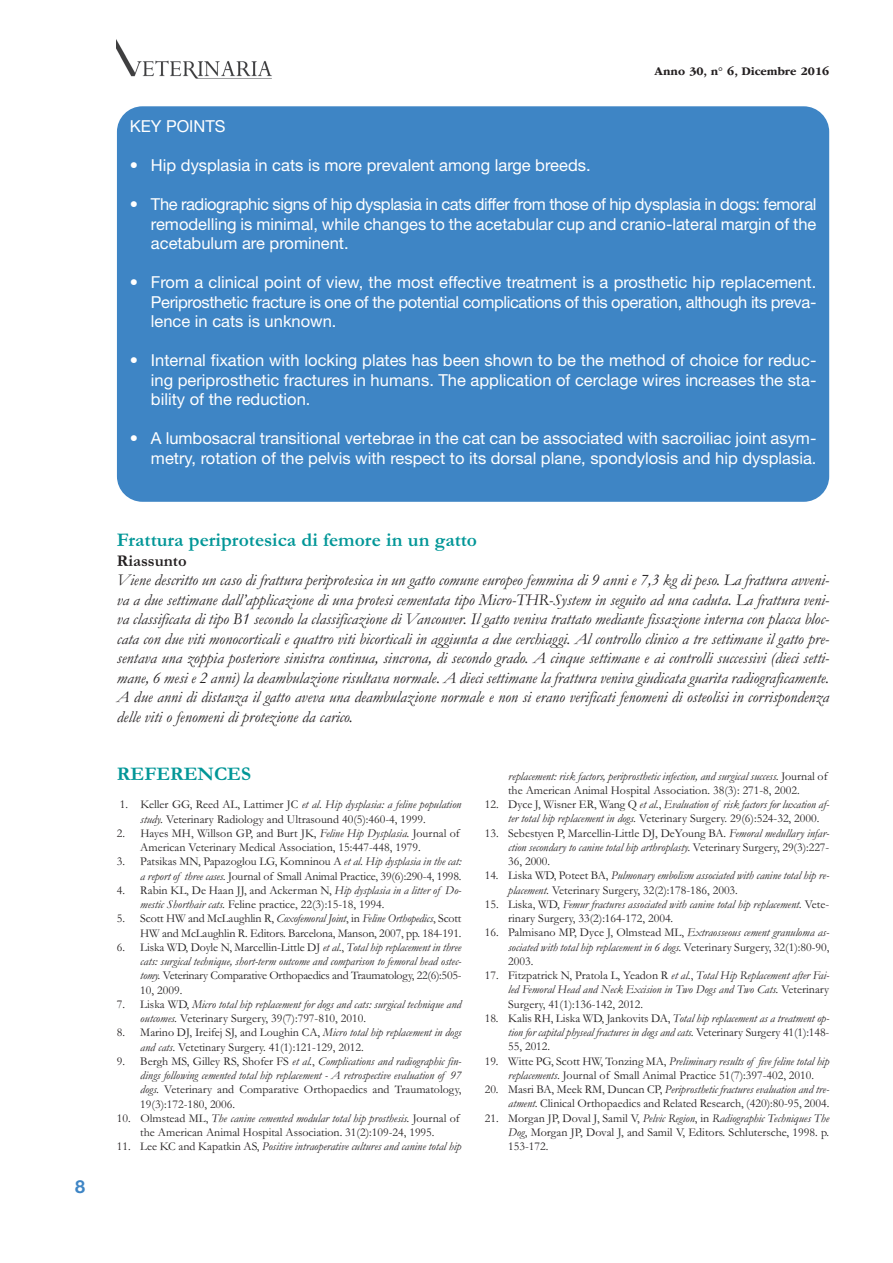
<style>
.page{position:relative;width:893px;height:1263px;background:#fff}
.page>*{position:absolute;margin:0;border:0;box-sizing:border-box;transform-origin:0 0}
.t1{font:700 19.5px "Garamond";color:#009697}
.t2{font:700 18px "Helvetica Neue LT Std";color:#3e85c5}
.t3{font:italic 16.5px/19.5px "Garamond";color:#231f20;text-align:justify}
.t4{font:16.5px/19.5px "Helvetica Neue LT Std";color:#fff;text-align:justify}
.t5{font:700 16.5px "Garamond";color:#231f20}
.t6{font:italic 12px/14.2px "Garamond";color:#231f20;text-align:justify}
.t7{font:12px/14.2px "Garamond";color:#231f20}
.t8{font:700 12px "ITC Garamond Std";color:#231f20}
.s1{font-style:italic}
.s2{font-style:normal}
</style>
<div class="page">
<img style="left:117px;top:40px;width:155px;height:39px">
<div style="left:117px;top:106px;width:712px;height:396px;background:#3e85c5;border-radius:26px"></div>
<h2 class="t2" style="left:75px;top:1180px;width:12px">8</h2>
<p class="t8" style="left:655px;top:64px;width:176px">Anno 30, n° 6, Dicembre 2016</p>
<h3 class="t4" style="left:130px;top:118px;width:97px">KEY POINTS</h3>
<h3 class="t4" style="left:130px;top:157px;width:462px">• Hip dysplasia in cats is more prevalent among large breeds.</h3>
<h3 class="t4" style="left:151px;top:196px;width:667px;text-indent:-21px">• The radiographic signs of hip dysplasia in cats differ from those of hip dysplasia in dogs: femoral remodelling is minimal, while changes to the acetabular cup and cranio-lateral margin of the acetabulum are prominent.</h3>
<h3 class="t4" style="left:151px;top:274px;width:667px;text-indent:-21px">• From a clinical point of view, the most effective treatment is a prosthetic hip replacement.<br>Periprosthetic fracture is one of the potential complications of this operation, although its preva&shy;lence in cats is unknown.</h3>
<h3 class="t4" style="left:151px;top:352px;width:667px;text-indent:-21px">• Internal fixation with locking plates has been shown to be the method of choice for reduc&shy;ing periprosthetic fractures in humans. The application of cerclage wires increases the sta&shy;bility of the reduction.</h3>
<h3 class="t4" style="left:130px;top:430px;width:688px;text-align:right">• A lumbosacral transitional vertebrae in the cat can be associated with sacroiliac joint asym&shy;metry, rotation of the pelvis with respect to its dorsal plane, spondylosis and hip dysplasia.</h3>
<h1 class="t1" style="left:117px;top:533px;width:362px">Frattura periprotesica di femore in un gatto</h1>
<h3 class="t5" style="left:117px;top:554px;width:71px">Riassunto</h3>
<p class="t3" style="left:117px;top:572px;width:714px">Viene descritto un caso di frattura periprotesica in un gatto comune europeo femmina di 9 anni e 7,3 kg di peso. La frattura avveni&shy;va a due settimane dall’applicazione di una protesi cementata tipo Micro-THR-System in seguito ad una caduta. La frattura veni&shy;va classificata di tipo B1 secondo la classificazione di Vancouver. Il gatto veniva trattato mediante fissazione interna con placca bloc&shy;cata con due viti monocorticali e quattro viti bicorticali in aggiunta a due cerchiaggi. Al controllo clinico a tre settimane il gatto pre&shy;sentava una zoppia posteriore sinistra continua, sincrona, di secondo grado. A cinque settimane e ai controlli successivi (dieci setti&shy;mane, 6 mesi e 2 anni) la deambulazione risultava normale. A dieci settimane la frattura veniva giudicata guarita radiograficamente.<br>A due anni di distanza il gatto aveva una deambulazione normale e non si erano verificati fenomeni di osteolisi in corrispondenza delle viti o fenomeni di protezione da carico.</p>
<h1 class="t1" style="left:117px;top:766px;width:136px">REFERENCES</h1>
<p class="t7" style="left:140px;top:799px;width:323px;text-indent:-20px">1. Keller GG, Reed AL, Lattimer JC <span class="s1">et al</span>. <span class="s1">Hip dysplasia: a feline population study.</span> Veterinary Radiology and Ultrasound 40(5):460-4, 1999.</p>
<p class="t7" style="left:140px;top:827px;width:321px;text-indent:-23px">2. Hayes MH, Willson GP, and Burt JK, <span class="s1">Feline Hip Dysplasia.</span> Journal of<br>American Veterinary Medical Association, 15:447-448, 1979.</p>
<p class="t7" style="left:117px;top:856px;width:346px;text-align:right">3. Patsikas MN, Papazoglou LG, Komninou A <span class="s1">et al. Hip dysplasia in the cat: a report of three cases.</span> Journal of Small Animal Practice, 39(6):290-4, 1998.</p>
<p class="t7" style="left:140px;top:884px;width:323px;text-indent:-23px">4. Rabin KL, De Haan JJ, and Ackerman N, <span class="s1">Hip dysplasia in a litter of Do&shy;mestic Shorthair cats.</span> Feline practice, 22(3):15-18, 1994.</p>
<p class="t7" style="left:117px;top:913px;width:346px;text-align:right">5. Scott HW and McLaughlin R, <span class="s1">Coxofemoral Joint</span>, in <span class="s1">Feline Orthopedics</span>, Scott<br>HW and McLaughlin R. Editors. Barcelona, Manson, 2007, pp. 184-191.</p>
<p class="t6" style="left:140px;top:941px;width:323px;text-indent:-23px"><span class="s2">6. Liska WD, Doyle N, Marcellin-Little DJ</span> et al.<span class="s2">,</span> Total hip replacement in three cats: surgical technique, short-term outcome and comparison to femoral head ostec&shy;tomy. <span class="s2">Veterinary Comparative Orthopaedics and Traumatology, 22(6):505- 10, 2009.</span></p>
<p class="t6" style="left:140px;top:998px;width:323px;text-indent:-23px"><span class="s2">7. Liska WD,</span> Micro total hip replacement for dogs and cats: surgical technique and outcomes. <span class="s2">Veterinary Surgery, 39(7):797-810, 2010.</span></p>
<p class="t7" style="left:140px;top:1027px;width:323px;text-indent:-23px">8. Marino DJ, Ireifej SJ, and Loughin CA, <span class="s1">Micro total hip replacement in dogs and cats.</span> Vetetinary Surgery. 41(1):121-129, 2012.</p>
<p class="t6" style="left:140px;top:1055px;width:323px;text-indent:-23px"><span class="s2">9. Bergh MS, Gilley RS, Shofer FS</span> et al.<span class="s2">,</span> Complications and radiographic fin&shy;dings following cemented total hip replacement - A retrospective evaluation of 97 dogs. <span class="s2">Veterinary and Comparative Orthopaedics and Traumatology, 19(3):172-180, 2006.</span></p>
<p class="t7" style="left:117px;top:1112px;width:344px;text-align:center">10. Olmstead ML, <span class="s1">The canine cemented modular total hip prosthesis.</span> Journal of the American Animal Hospital Association. 31(2):109-24, 1995.</p>
<p class="t6" style="left:117px;top:1141px;width:346px"><span class="s2">11. Lee KC and Kapatkin AS,</span> Positive intraoperative cultures and canine total hip</p>
<p class="t6" style="left:508px;top:770px;width:321px">replacement: risk factors, periprosthetic infection, and surgical success. <span class="s2">Journal of the American Animal Hospital Association. 38(3): 271-8, 2002.</span></p>
<p class="t6" style="left:508px;top:798px;width:323px;text-indent:-23px"><span class="s2">12. Dyce J, Wisner ER, Wang Q</span> et al.<span class="s2">,</span> Evaluation of risk factors for luxation af&shy;ter total hip replacement in dogs. <span class="s2">Veterinary Surgery. 29(6):524-32, 2000.</span></p>
<p class="t7" style="left:508px;top:827px;width:323px;text-align:justify;text-indent:-23px">13. Sebestyen P, Marcellin-Little DJ, DeYoung BA. <span class="s1">Femoral medullary infar&shy;ction secondary to canine total hip arthroplasty.</span> Veterinary Surgery, 29(3):227- 36, 2000.</p>
<p class="t6" style="left:508px;top:870px;width:323px;text-indent:-23px"><span class="s2">14. Liska WD, Poteet BA,</span> Pulmonary embolism associated with canine total hip re&shy;placement. <span class="s2">Veterinary Surgery, 32(2):178-186, 2003.</span></p>
<p class="t6" style="left:508px;top:898px;width:323px;text-indent:-23px"><span class="s2">15. Liska, WD,</span> Femur fractures associated with canine total hip replacement. <span class="s2">Vete&shy;rinary Surgery, 33(2):164-172, 2004.</span></p>
<p class="t6" style="left:508px;top:927px;width:323px;text-indent:-23px"><span class="s2">16. Palmisano MP, Dyce J, Olmstead ML,</span> Extraosseous cement granuloma as&shy;sociated with total hip replacement in 6 dogs. <span class="s2">Veterinary Surgery, 32(1):80-90, 2003.</span></p>
<p class="t6" style="left:508px;top:969px;width:323px;text-indent:-23px"><span class="s2">17. Fitzpatrick N, Pratola L, Yeadon R</span> et al.<span class="s2">,</span> Total Hip Replacement after Fai&shy;led Femoral Head and Neck Excision in Two Dogs and Two Cats. <span class="s2">Veterinary Surgery, 41(1):136-142, 2012.</span></p>
<p class="t6" style="left:508px;top:1012px;width:323px;text-indent:-23px"><span class="s2">18. Kalis RH, Liska WD, Jankovits DA,</span> Total hip replacement as a treatment op&shy;tion for capital physeal fractures in dogs and cats. <span class="s2">Veterinary Surgery 41(1):148- 55, 2012.</span></p>
<p class="t7" style="left:508px;top:1055px;width:323px;text-indent:-23px">19. Witte PG, Scott HW, Tonzing MA, <span class="s1">Preliminary results of five feline total hip replacements.</span> Journal of Small Animal Practice 51(7):397-402, 2010.</p>
<p class="t7" style="left:485px;top:1084px;width:346px;text-align:right">20. Masri BA, Meek RM, Duncan CP, <span class="s1">Periprosthetic fractures evaluation and tre&shy;atment.</span> Clinical Orthopaedics and Related Research, (420):80-95, 2004.</p>
<p class="t7" style="left:508px;top:1112px;width:323px;text-align:justify;text-indent:-23px">21. Morgan JP, Doval J, Samil V, <span class="s1">Pelvic Region</span>, in <span class="s1">Radiographic Techniques The Dog</span>, Morgan JP, Doval J, and Samil V, Editors. Schlutersche, 1998. p.<br>153-172.</p>
</div>
